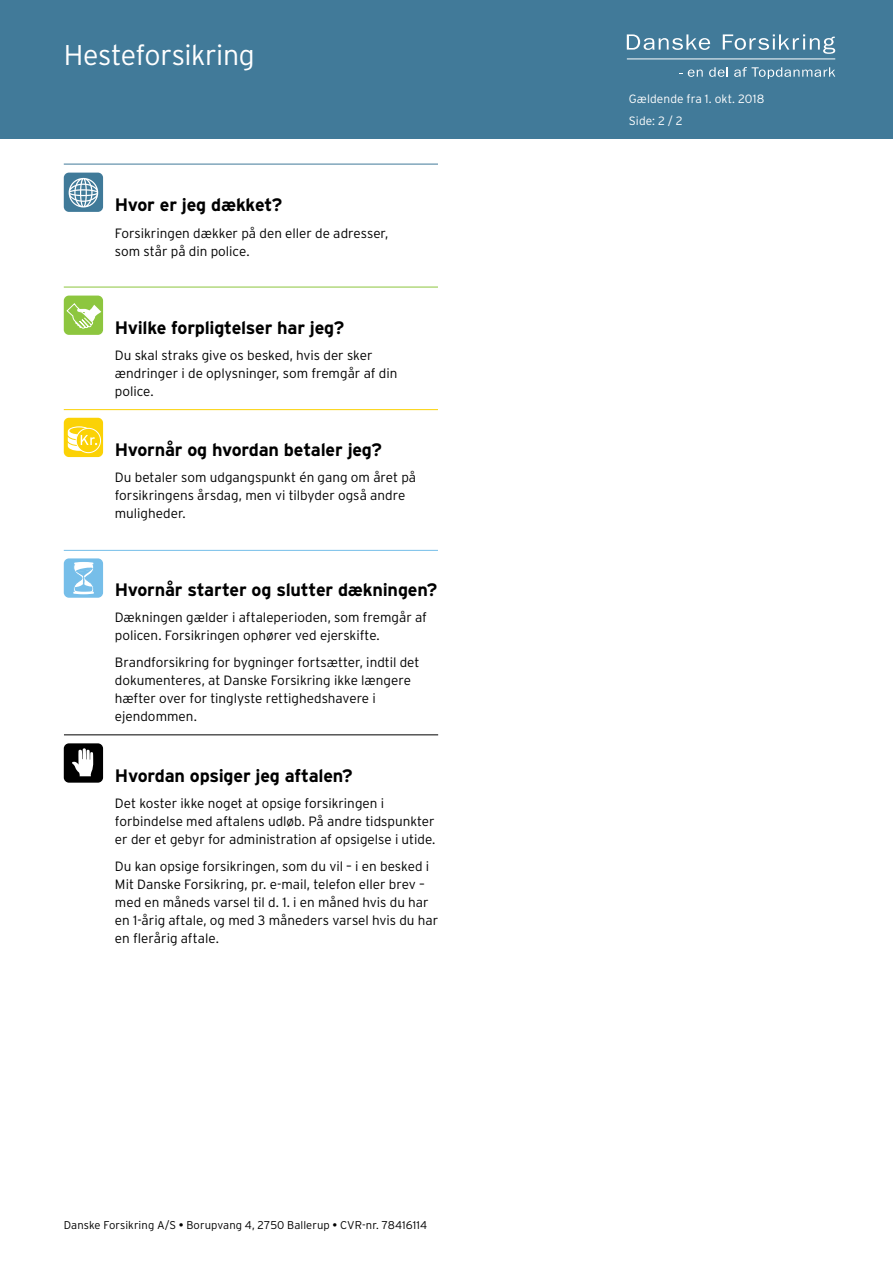
<style>
.page{position:relative;width:893px;height:1263px;background:#fff}
.page>*{position:absolute;margin:0;border:0;box-sizing:border-box;transform-origin:0 0}
.t1{font:300 28.5px "Interstate";letter-spacing:-.015em;color:#fff}
.t2{font:700 18px "Interstate";letter-spacing:-.015em;color:#000}
.t3{font:300 13.5px/18px "Interstate";color:#000}
.t4{font:300 12px/22px "Interstate";letter-spacing:.01em;color:#fff}
.t5{font:300 11.25px "Interstate";letter-spacing:.005em;color:#000}
.s1{font-weight:400}
</style>
<div class="page">
<div style="left:0;top:0;width:893px;height:138px;background:#417a99"></div>
<div style="left:64px;top:173px;width:39px;height:39px;background:#407a99;border-radius:5px"></div>
<svg style="left:69px;top:178px;width:29px;height:29px"></svg>
<hr style="left:64px;top:164px;width:374px;height:1px;background:#417a99">
<div style="left:64px;top:418px;width:39px;height:39px;background:#fbd206;border-radius:5px"></div>
<svg style="left:76px;top:428px;width:25px;height:25px"></svg>
<div style="left:76px;top:428px;width:25px;height:25px;border:1px solid #fff;border-radius:50%"></div>
<svg style="left:68px;top:426px;width:29px;height:25px"></svg>
<hr style="left:64px;top:409px;width:374px;height:1px;background:#fbd206">
<div style="left:64px;top:296px;width:39px;height:39px;background:#8dc63f;border-radius:5px"></div>
<svg style="left:66px;top:303px;width:35px;height:26px"></svg>
<hr style="left:64px;top:287px;width:374px;height:1px;background:#8dc63f">
<div style="left:64px;top:558px;width:39px;height:40px;background:#76bee9;border-radius:5px"></div>
<svg style="left:73px;top:558px;width:21px;height:37px"></svg>
<hr style="left:64px;top:550px;width:374px;height:1px;background:#75bee9">
<div style="left:64px;top:743px;width:39px;height:40px;background:#000;border-radius:5px"></div>
<svg style="left:72px;top:748px;width:22px;height:28px"></svg>
<hr style="left:64px;top:734px;width:374px;height:1px;background:#000">
<svg style="left:627px;top:34px;width:83px;height:16px"></svg>
<svg style="left:723px;top:34px;width:112px;height:20px"></svg>
<hr style="left:627px;top:58px;width:208px;height:1px;background:#fff">
<svg style="left:688px;top:70px;width:15px;height:7px"></svg>
<svg style="left:709px;top:67px;width:19px;height:10px"></svg>
<svg style="left:734px;top:67px;width:101px;height:12px"></svg>
<h1 class="t1" style="left:64px;top:39px;width:193px">Hesteforsikring</h1>
<h2 class="t2" style="left:115px;top:195px;width:169px">Hvor er jeg dækket?</h2>
<p class="t3" style="left:115px;top:224px;width:275px">Forsikringen dækker på den eller de adresser, som står på din police.</p>
<h2 class="t2" style="left:115px;top:318px;width:231px">Hvilke forpligtelser har jeg?</h2>
<p class="t3" style="left:115px;top:347px;width:284px">Du skal straks give os besked, hvis der sker ændringer i de oplysninger, som fremgår af din police.</p>
<h2 class="t2" style="left:115px;top:439px;width:269px">Hvornår og hvordan betaler jeg?</h2>
<p class="t3" style="left:115px;top:468px;width:303px">Du betaler som udgangspunkt én gang om året på forsikringens årsdag, men vi tilbyder også andre muligheder.</p>
<h2 class="t2" style="left:115px;top:579px;width:324px">Hvornår starter og slutter dækningen?</h2>
<p class="t3" style="left:115px;top:608px;width:314px">Dækningen gælder i aftaleperioden, som fremgår af policen. Forsikringen ophører ved ejerskifte.</p>
<p class="t3" style="left:115px;top:653px;width:306px">Brandforsikring for bygninger fortsætter, indtil det dokumenteres, at Danske Forsikring ikke længere hæfter over for tinglyste rettighedshavere i ejendommen.</p>
<h2 class="t2" style="left:115px;top:765px;width:239px">Hvordan opsiger jeg aftalen?</h2>
<p class="t3" style="left:115px;top:794px;width:322px">Det koster ikke noget at opsige forsikringen i forbindelse med aftalens udløb. På andre tidspunkter er der et gebyr for administration af opsigelse i utide.</p>
<p class="t3" style="left:115px;top:857px;width:325px">Du kan opsige forsikringen, som du vil – i en besked i Mit Danske Forsikring, pr. e-mail, telefon eller brev – med en måneds varsel til d. 1. i en måned hvis du har en 1-årig aftale, og med 3 måneders varsel hvis du har en flerårig aftale.</p>
<p class="t5" style="left:64px;top:1218px;width:365px">Danske Forsikring A/S <span class="s1">•</span> Borupvang 4, 2750 Ballerup <span class="s1">•</span> CVR-nr. 78416114</p>
<p class="t4" style="left:629px;top:88px;width:137px">Gældende fra 1. okt. 2018<br>Side: 2 / 2</p>
</div>
